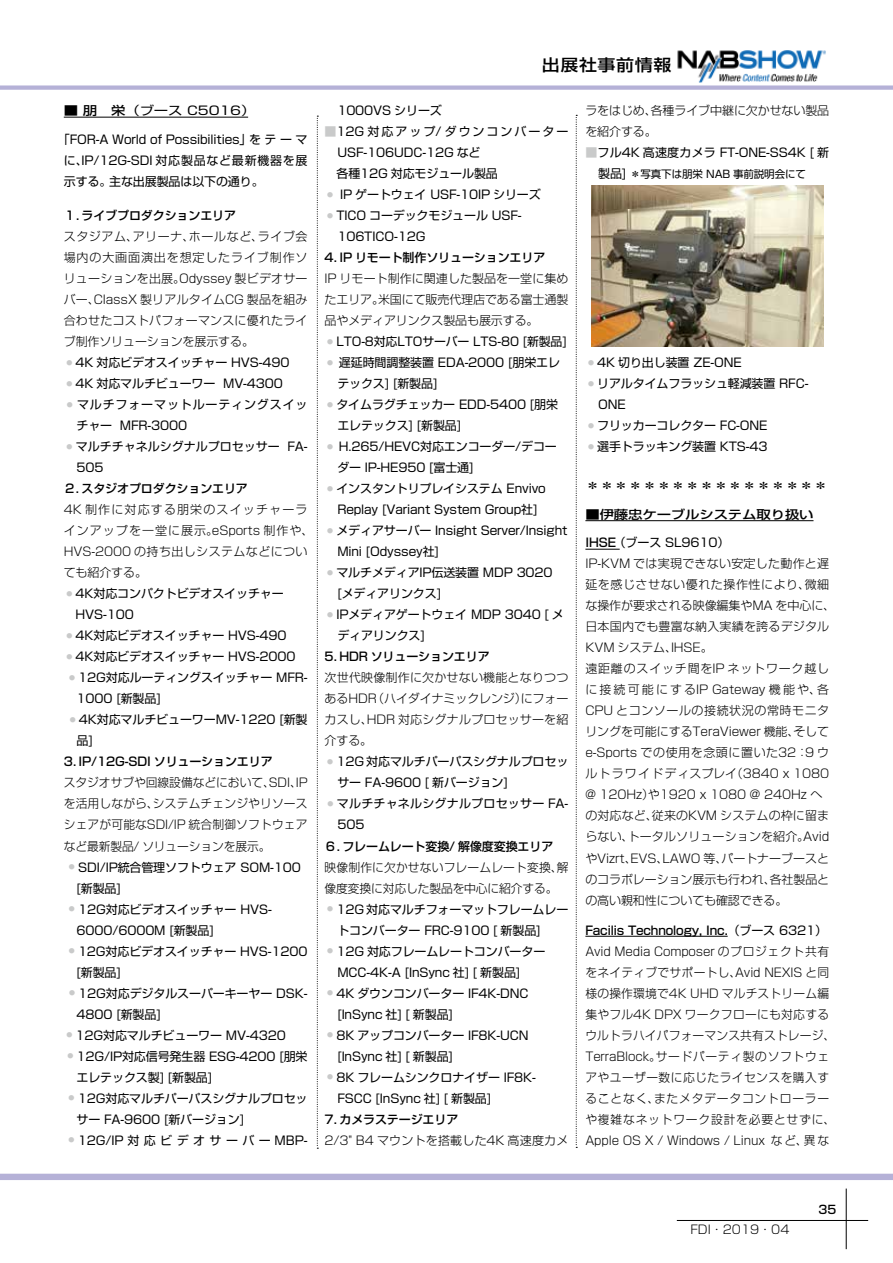
<style>
.page{position:relative;width:893px;height:1263px;background:#fff}
.page>*{position:absolute;margin:0;border:0;box-sizing:border-box;transform-origin:0 0}
.t1{font:500 16.2px "Shin Go Pro";letter-spacing:.035em;color:#000;scale:1.11 1}
.t2{font:12px/21px "Shin Go Pro";letter-spacing:-.01em;color:#000}
.t3{font:300 12px/21px "Shin Go Pro";letter-spacing:.01em;color:#000;text-align:justify}
.t4{font:500 12px "Shin Go Pro";letter-spacing:-.01em;color:#000}
.t5{font:300 12px/21px "Shin Go Pro";letter-spacing:.035em;color:#000}
.t6{font:500 12px "Shin Go Pro";letter-spacing:-.01em;color:#000;scale:1.2 1}
.t7{font:12px/21px "Shin Go Pro";letter-spacing:.07em;color:#000}
.t8{font:300 12px/21px "Shin Go Pro";letter-spacing:-.01em;color:#000}
.t9{font:12px/21px "Shin Go Pro";letter-spacing:.02em;color:#000}
.t10{font:12px "Shin Go Pro";letter-spacing:.37em;color:#000}
.t11{font:12px "Shin Go Pro";letter-spacing:.165em;color:#000}
.t12{font:12px "Shin Go Pro";letter-spacing:-.01em;color:#000;scale:1.2 1}
.t13{font:500 11.7px "Shin Go Pro";color:#000}
.t14{font:10.5px "Shin Go Pro";letter-spacing:-.01em;color:#000}
.s1{font-weight:500}
.s2{color:#c9caca}
.s3{font-size:12px}
.s4{font-weight:400}
</style>
<div class="page">
<hr style="left:677px;top:1220px;width:191px;height:1px;background:#000">
<hr style="left:846px;top:1188px;width:1px;height:61px;background:#000">
<div style="left:0;top:1174px;width:893px;height:6px;background:#b5b1d7"></div>
<div style="left:0;top:85px;width:893px;height:5px;background:#b5b1d7"></div>
<svg style="left:317px;top:116px;width:1px;height:1033px"></svg>
<svg style="left:576px;top:115px;width:1px;height:1033px"></svg>
<img style="left:682px;top:50px;width:144px;height:33px">
<svg style="left:535px;top:50px;width:147px;height:36px"></svg>
<hr style="left:64px;top:117px;width:184px;height:1px;background:#000">
<hr style="left:585px;top:520px;width:228px;height:1px;background:#000">
<hr style="left:585px;top:549px;width:35px;height:1px;background:#000">
<hr style="left:585px;top:936px;width:143px;height:1px;background:#000">
<img style="left:591px;top:185px;width:233px;height:162px">
<p class="t12" style="left:64px;top:101px;width:161px"><span class="s1">■ 朋　栄</span>（ブース C5016）</p>
<p class="t2" style="left:64px;top:127px;width:245px;text-align:justify;text-indent:-6px">「FOR-A World of Possibilities」をテーマに、IP/12G-SDI 対応製品など最新機器を展示する。主な出展製品は以下の通り。</p>
<p class="t4" style="left:64px;top:206px;width:174px">１．ライブプロダクションエリア</p>
<p class="t3" style="left:64px;top:225px;width:245px">スタジアム、アリーナ、ホールなど、ライブ会場内の大画面演出を想定したライブ制作ソリューションを出展。Odyssey 製ビデオサーバー、ClassX 製リアルタイムCG 製品を組み合わせたコストパフォーマンスに優れたライブ制作ソリューションを展示する。</p>
<p class="t2" style="left:66px;top:351px;width:225px"><sup>●</sup> 4K 対応ビデオスイッチャー HVS-490</p>
<p class="t2" style="left:66px;top:372px;width:218px"><sup>●</sup> 4K 対応マルチビューワー MV-4300</p>
<p class="t7" style="left:77px;top:393px;width:232px;text-indent:-10px"><sup>●</sup> マルチフォーマットルーティングスイッチャー MFR-3000</p>
<p class="t2" style="left:77px;top:435px;width:233px;text-indent:-10px"><sup>●</sup> マルチチャネルシグナルプロセッサー FA-<br>505</p>
<p class="t4" style="left:64px;top:479px;width:186px">２．スタジオプロダクションエリア</p>
<p class="t5" style="left:64px;top:498px;width:251px">4K 制作に対応する朋栄のスイッチャーラインアップを一堂に展示。eSports 制作や、<br>HVS-2000 の持ち出しシステムなどについても紹介する。</p>
<p class="t2" style="left:75px;top:582px;width:210px;text-indent:-9px"><sup>●</sup> 4K対応コンパクトビデオスイッチャー<br>HVS-100</p>
<p class="t2" style="left:66px;top:624px;width:222px"><sup>●</sup> 4K対応ビデオスイッチャー HVS-490</p>
<p class="t2" style="left:66px;top:645px;width:231px"><sup>●</sup> 4K対応ビデオスイッチャー HVS-2000</p>
<p class="t2" style="left:77px;top:666px;width:233px;text-indent:-7px"><sup>●</sup> 12G対応ルーティングスイッチャー MFR-<br>1000 [新製品]</p>
<p class="t2" style="left:77px;top:708px;width:233px;text-indent:-7px"><sup>●</sup> 4K対応マルチビューワーMV-1220 [新製品]</p>
<p class="t4" style="left:64px;top:752px;width:210px">3．IP/12G-SDI ソリューションエリア</p>
<p class="t3" style="left:64px;top:771px;width:245px">スタジオサブや回線設備などにおいて、SDI、IPを活用しながら、システムチェンジやリソースシェアが可能なSDI/IP 統合制御ソフトウェアなど最新製品/ ソリューションを展示。</p>
<p class="t2" style="left:77px;top:855px;width:226px;text-indent:-8px"><sup>●</sup> SDI/IP統合管理ソフトウェア SOM-100 [新製品]</p>
<p class="t2" style="left:77px;top:897px;width:197px;text-indent:-8px"><sup>●</sup> 12G対応ビデオスイッチャー HVS-<br>6000/6000M [新製品]</p>
<p class="t2" style="left:77px;top:939px;width:233px;text-indent:-8px"><sup>●</sup> 12G対応ビデオスイッチャー HVS-1200 [新製品]</p>
<p class="t2" style="left:77px;top:981px;width:233px;text-indent:-7px"><sup>●</sup> 12G対応デジタルスーパーキーヤー DSK-<br>4800 [新製品]</p>
<p class="t2" style="left:66px;top:1023px;width:221px"><sup>●</sup> 12G対応マルチビューワー MV-4320</p>
<p class="t2" style="left:77px;top:1044px;width:233px;text-indent:-9px"><sup>●</sup> 12G/IP対応信号発生器 ESG-4200 [朋栄エレテックス製] [新製品]</p>
<p class="t2" style="left:77px;top:1086px;width:233px;text-indent:-8px"><sup>●</sup> 12G対応マルチパーパスシグナルプロセッサー FA-9600 [新バージョン]</p>
<p class="t10" style="left:69px;top:1130px;width:240px"><sup>●</sup> 12G/IP対応ビデオサーバー MBP-</p>
<h1 class="t1" style="left:542px;top:52px;width:118px">出展社事前情報</h1>
<p class="t2" style="left:337px;top:99px;width:106px">1000VS シリーズ</p>
<p class="t11" style="left:325px;top:122px;width:245px"><span class="s2">■</span>12G 対応アップ/ ダウンコンバーター</p>
<p class="t2" style="left:337px;top:141px;width:145px">USF-106UDC-12G など</p>
<p class="t2" style="left:325px;top:162px;width:175px">　各種12G 対応モジュール製品</p>
<p class="t2" style="left:327px;top:183px;width:215px"><sup>●</sup> IP ゲートウェイ USF-10IP シリーズ</p>
<p class="t2" style="left:337px;top:204px;width:186px;text-indent:-10px"><sup>●</sup> TICO コーデックモジュール USF-<br>106TICO-12G</p>
<p class="t4" style="left:325px;top:248px;width:222px">4．IP リモート制作ソリューションエリア</p>
<p class="t3" style="left:325px;top:267px;width:245px">IP リモート制作に関連した製品を一堂に集めたエリア。米国にて販売代理店である富士通製品やメディアリンクス製品も展示する。</p>
<p class="t2" style="left:327px;top:330px;width:241px"><sup>●</sup> LTO-8対応LTOサーバー LTS-80 [新製品]</p>
<p class="t2" style="left:337px;top:351px;width:224px;text-indent:-10px"><sup>●</sup> 遅延時間調整装置 EDA-2000 [朋栄エレテックス] [新製品]</p>
<p class="t2" style="left:337px;top:393px;width:222px;text-indent:-10px"><sup>●</sup> タイムラグチェッカー EDD-5400 [朋栄エレテックス] [新製品]</p>
<p class="t2" style="left:337px;top:435px;width:221px;text-indent:-10px"><sup>●</sup> H.265/HEVC対応エンコーダー/デコーダー IP-HE950 [富士通]</p>
<p class="t2" style="left:327px;top:477px;width:220px;text-align:center"><sup>●</sup> インスタントリプレイシステム Envivo<br>Replay [Variant System Group社]</p>
<p class="t2" style="left:337px;top:519px;width:232px;text-indent:-10px"><sup>●</sup> メディアサーバー Insight Server/Insight<br>Mini [Odyssey社]</p>
<p class="t2" style="left:337px;top:561px;width:217px;text-indent:-10px"><sup>●</sup> マルチメディアIP伝送装置 MDP 3020 [メディアリンクス]</p>
<p class="t2" style="left:337px;top:603px;width:228px;text-indent:-10px"><sup>●</sup> IPメディアゲートウェイ MDP 3040 [ メディアリンクス]</p>
<p class="t4" style="left:325px;top:647px;width:167px">5．HDR ソリューションエリア</p>
<p class="t3" style="left:325px;top:666px;width:245px">次世代映像制作に欠かせない機能となりつつあるHDR（ハイダイナミックレンジ）にフォーカスし、HDR 対応シグナルプロセッサーを紹介する。</p>
<p class="t2" style="left:337px;top:750px;width:233px;text-indent:-10px"><sup>●</sup> 12G 対応マルチパーパスシグナルプロセッサー FA-9600 [ 新バージョン]</p>
<p class="t9" style="left:337px;top:792px;width:232px;text-indent:-10px"><sup>●</sup> マルチチャネルシグナルプロセッサー FA-<br>505</p>
<p class="t4" style="left:325px;top:836px;width:230px">６．フレームレート変換/ 解像度変換エリア</p>
<p class="t3" style="left:325px;top:855px;width:245px">映像制作に欠かせないフレームレート変換、解像度変換に対応した製品を中心に紹介する。</p>
<p class="t2" style="left:337px;top:897px;width:233px;text-indent:-10px"><sup>●</sup> 12G 対応マルチフォーマットフレームレートコンバーター FRC-9100 [ 新製品]</p>
<p class="t2" style="left:337px;top:939px;width:209px;text-indent:-10px"><sup>●</sup> 12G 対応フレームレートコンバーター<br>MCC-4K-A [InSync 社] [ 新製品]</p>
<p class="t2" style="left:337px;top:981px;width:193px;text-indent:-10px"><sup>●</sup> 4K ダウンコンバーター IF4K-DNC [InSync 社] [ 新製品]</p>
<p class="t2" style="left:337px;top:1023px;width:193px;text-indent:-10px"><sup>●</sup> 8K アップコンバーター IF8K-UCN [InSync 社] [ 新製品]</p>
<p class="t2" style="left:337px;top:1065px;width:200px;text-indent:-10px"><sup>●</sup> 8K フレームシンクロナイザー IF8K-<br>FSCC [InSync 社] [ 新製品]</p>
<p class="t4" style="left:325px;top:1109px;width:135px">7．カメラステージエリア</p>
<p class="t3" style="left:325px;top:1128px;width:245px">2/3" B4 マウントを搭載した4K 高速度カメ</p>
<p class="t8" style="left:585px;top:99px;width:245px">ラをはじめ、各種ライブ中継に欠かせない製品を紹介する。</p>
<p class="t2" style="left:585px;top:141px;width:245px"><span class="s2">■</span>フル4K 高速度カメラ FT-ONE-SS4K [ 新</p>
<p class="t14" style="left:598px;top:165px;width:209px"><span class="s3">製品]</span> ＊写真下は朋栄 NAB 事前説明会にて</p>
<p class="t2" style="left:588px;top:351px;width:155px"><sup>●</sup> 4K 切り出し装置 ZE-ONE</p>
<p class="t2" style="left:598px;top:372px;width:212px;text-indent:-10px"><sup>●</sup> リアルタイムフラッシュ軽減装置 RFC-<br>ONE</p>
<p class="t2" style="left:588px;top:414px;width:181px"><sup>●</sup> フリッカーコレクター FC-ONE</p>
<p class="t2" style="left:588px;top:435px;width:181px"><sup>●</sup> 選手トラッキング装置 KTS-43</p>
<p class="t6" style="left:585px;top:476px;width:204px">＊＊＊＊＊＊＊＊＊＊＊＊＊＊＊＊＊</p>
<p class="t6" style="left:585px;top:504px;width:192px">■伊藤忠ケーブルシステム取り扱い</p>
<p class="t3" style="left:585px;top:531px;width:251px;text-align:left"><span class="s1">IHSE</span> <span class="s4">（ブース SL9610）<br></span>IP-KVM では実現できない安定した動作と遅延を感じさせない優れた操作性により、微細な操作が要求される映像編集やMA を中心に、日本国内でも豊富な納入実績を誇るデジタル<br>KVM システム、IHSE。<br>遠距離のスイッチ間をIP ネットワーク越しに接続可能にするIP Gateway 機能や、各<br>CPU とコンソールの接続状況の常時モニタリングを可能にするTeraViewer 機能、そしてe-Sports での使用を念頭に置いた32：9 ウルトラワイドディスプレイ（3840 x 1080 @ 120Hz）や1920 x 1080 @ 240Hz への対応など、従来のKVM システムの枠に留まらない、トータルソリューションを紹介。AvidやVizrt、EVS、LAWO 等、パートナーブースとのコラボレーション展示も行われ、各社製品との高い親和性についても確認できる。</p>
<p class="t3" style="left:585px;top:918px;width:251px;text-align:left"><span class="s1">Facilis Technology, Inc.</span><span class="s4">（ブース 6321）<br></span>Avid Media Composer のプロジェクト共有をネイティブでサポートし、Avid NEXIS と同様の操作環境で4K UHD マルチストリーム編集やフル4K DPX ワークフローにも対応するウルトラハイパフォーマンス共有ストレージ、<br>TerraBlock。サードパーティ製のソフトウェアやユーザー数に応じたライセンスを購入することなく、またメタデータコントローラーや複雑なネットワーク設計を必要とせずに、<br>Apple OS X / Windows / Linux など、異な</p>
<p class="t3" style="left:690px;top:1217px;width:101px">FDI・2019・04</p>
<p class="t13" style="left:818px;top:1200px;width:19px">35</p>
</div>
